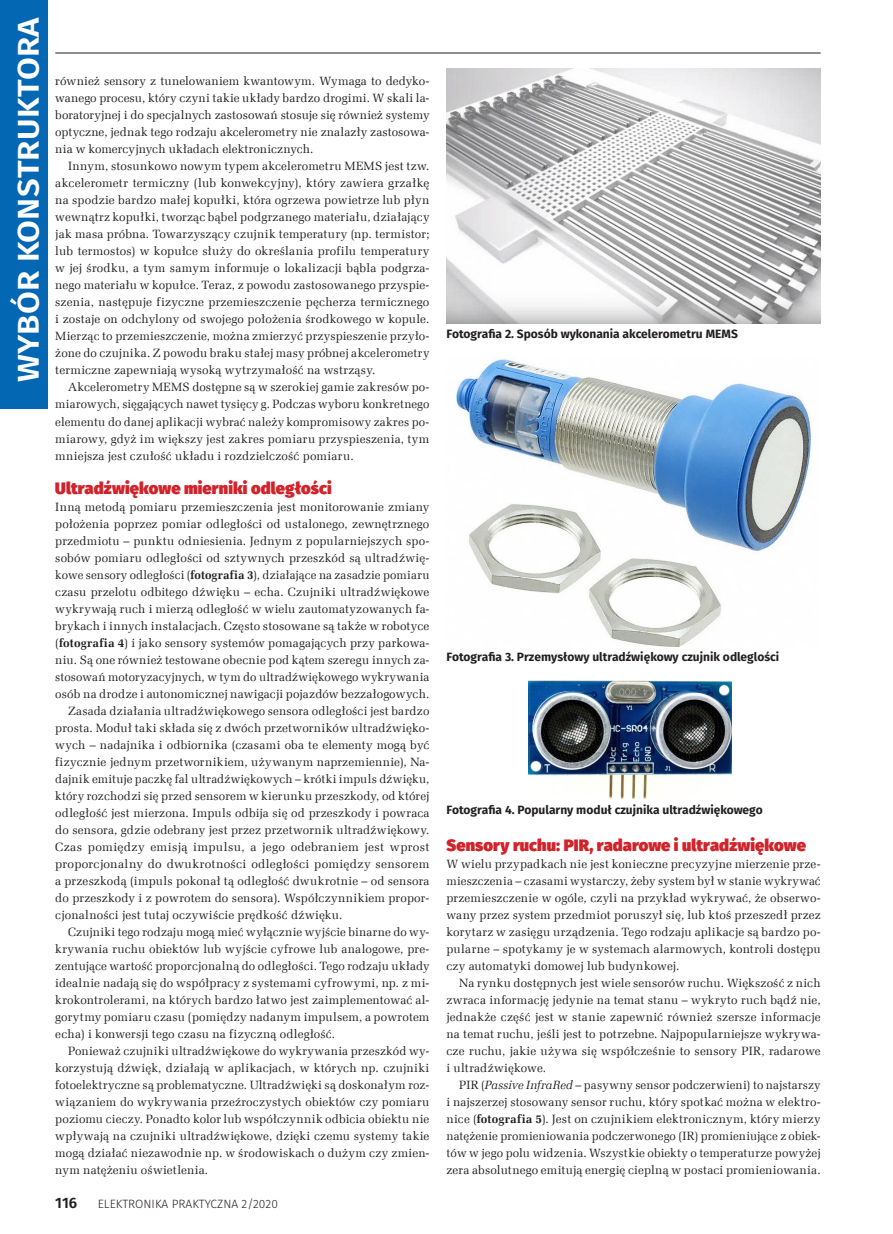
<style>
.page{position:relative;width:893px;height:1234px;background:#fff}
.page>*{position:absolute;margin:0;border:0;box-sizing:border-box;transform-origin:0 0}
.t1{font:600 30px "Fira Sans";letter-spacing:.01em;color:#fff;scale:1.1 1}
._3_Srodtytul{font:900 16.5px "Fira Sans";letter-spacing:.005em;color:#d1232a}
.t2{font:600 15px "Fira Sans";color:#231f20}
._1_Body{font:12px/17px "Zapf Ellipt EU";letter-spacing:.015em;color:#231f20;text-align:justify}
._4_Podpis{font:700 12px "Fira Sans";color:#231f20}
.t3{font:300 12px "Fira Sans";color:#231f20}
.s1{font-weight:700}
.s2{font-style:italic}
</style>
<div class="page">
<hr style="left:55px;top:53px;width:766px;height:1px;background:#231f20">
<div style="left:0;top:0;width:47px;height:408px;background:#0367b3"></div>
<img style="left:447px;top:68px;width:374px;height:255px">
<img style="left:456px;top:359px;width:356px;height:287px">
<img style="left:528px;top:680px;width:203px;height:118px">
<p class="t1" style="left:4px;top:382px;width:334px;rotate:-90deg">WYBÓR KONSTRUKTORA</p>
<p class="_1_Body" style="left:55px;top:73px;width:376px">również sensory z tunelowaniem kwantowym. Wymaga to dedyko&shy;wanego procesu, który czyni takie układy bardzo drogimi. W skali la&shy;boratoryjnej i do specjalnych zastosowań stosuje się również systemy optyczne, jednak tego rodzaju akcelerometry nie znalazły zastosowa&shy;nia w komercyjnych układach elektronicznych.</p>
<p class="_1_Body" style="left:55px;top:158px;width:376px;text-indent:13px">Innym, stosunkowo nowym typem akcelerometru MEMS jest tzw. akcelerometr termiczny (lub konwekcyjny), który zawiera grzałkę na spodzie bardzo małej kopułki, która ogrzewa powietrze lub płyn wewnątrz kopułki, tworząc bąbel podgrzanego materiału, działający jak masa próbna. Towarzyszący czujnik temperatury (np. termistor; lub termostos) w kopułce służy do określania profilu temperatury w jej środku, a tym samym informuje o lokalizacji bąbla podgrza&shy;nego materiału w kopułce. Teraz, z powodu zastosowanego przyspie&shy;szenia, następuje fizyczne przemieszczenie pęcherza termicznego i zostaje on odchylony od swojego położenia środkowego w kopule.<br>Mierząc to przemieszczenie, można zmierzyć przyspieszenie przyło&shy;żone do czujnika. Z powodu braku stałej masy próbnej akcelerometry termiczne zapewniają wysoką wytrzymałość na wstrząsy.</p>
<p class="_1_Body" style="left:55px;top:379px;width:376px;text-indent:13px">Akcelerometry MEMS dostępne są w szerokiej gamie zakresów po&shy;miarowych, sięgających nawet tysięcy g. Podczas wyboru konkretnego elementu do danej aplikacji wybrać należy kompromisowy zakres po&shy;miarowy, gdyż im większy jest zakres pomiaru przyspieszenia, tym mniejsza jest czułość układu i rozdzielczość pomiaru.</p>
<p class="_3_Srodtytul" style="left:55px;top:472px;width:278px">Ultradźwiękowe mierniki odległości</p>
<p class="_1_Body" style="left:55px;top:498px;width:376px">Inną metodą pomiaru przemieszczenia jest monitorowanie zmiany położenia poprzez pomiar odległości od ustalonego, zewnętrznego przedmiotu – punktu odniesienia. Jednym z popularniejszych spo&shy;sobów pomiaru odległości od sztywnych przeszkód są ultradźwię&shy;kowe sensory odległości (<span class="s1">fotografia 3</span>), działające na zasadzie pomiaru czasu przelotu odbitego dźwięku – echa. Czujniki ultradźwiękowe wykrywają ruch i mierzą odległość w wielu zautomatyzowanych fa&shy;brykach i innych instalacjach. Często stosowane są także w robotyce (<span class="s1">fotografia 4</span>) i jako sensory systemów pomagających przy parkowa&shy;niu. Są one również testowane obecnie pod kątem szeregu innych za&shy;stosowań motoryzacyjnych, w tym do ultradźwiękowego wykrywania osób na drodze i autonomicznej nawigacji pojazdów bezzałogowych.</p>
<p class="_1_Body" style="left:55px;top:702px;width:376px;text-indent:13px">Zasada działania ultradźwiękowego sensora odległości jest bardzo prosta. Moduł taki składa się z dwóch przetworników ultradźwięko&shy;wych – nadajnika i odbiornika (czasami oba te elementy mogą być fizycznie jednym przetwornikiem, używanym naprzemiennie), Na&shy;dajnik emituje paczkę fal ultradźwiękowych – krótki impuls dźwięku, który rozchodzi się przed sensorem w kierunku przeszkody, od której odległość jest mierzona. Impuls odbija się od przeszkody i powraca do sensora, gdzie odebrany jest przez przetwornik ultradźwiękowy.<br>Czas pomiędzy emisją impulsu, a jego odebraniem jest wprost proporcjonalny do dwukrotności odległości pomiędzy sensorem a przeszkodą (impuls pokonał tą odległość dwukrotnie – od sensora do przeszkody i z powrotem do sensora). Współczynnikiem propor&shy;cjonalności jest tutaj oczywiście prędkość dźwięku.</p>
<p class="_1_Body" style="left:55px;top:923px;width:376px;text-indent:13px">Czujniki tego rodzaju mogą mieć wyłącznie wyjście binarne do wy&shy;krywania ruchu obiektów lub wyjście cyfrowe lub analogowe, pre&shy;zentujące wartość proporcjonalną do odległości. Tego rodzaju układy idealnie nadają się do współpracy z systemami cyfrowymi, np. z mi&shy;krokontrolerami, na których bardzo łatwo jest zaimplementować al&shy;gorytmy pomiaru czasu (pomiędzy nadanym impulsem, a powrotem echa) i konwersji tego czasu na fizyczną odległość.</p>
<p class="_1_Body" style="left:55px;top:1042px;width:376px;text-indent:13px">Ponieważ czujniki ultradźwiękowe do wykrywania przeszkód wy&shy;korzystują dźwięk, działają w aplikacjach, w których np. czujniki fotoelektryczne są problematyczne. Ultradźwięki są doskonałym roz&shy;wiązaniem do wykrywania przeźroczystych obiektów czy pomiaru poziomu cieczy. Ponadto kolor lub współczynnik odbicia obiektu nie wpływają na czujniki ultradźwiękowe, dzięki czemu systemy takie mogą działać niezawodnie np. w środowiskach o dużym czy zmien&shy;nym natężeniu oświetlenia.</p>
<p class="t2" style="left:55px;top:1190px;width:24px">116</p>
<p class="t3" style="left:98px;top:1195px;width:182px">ELEKTRONIKA PRAKTYCZNA 2/2020</p>
<p class="_4_Podpis" style="left:446px;top:323px;width:293px">Fotografia 2. Sposób wykonania akcelerometru MEMS</p>
<p class="_4_Podpis" style="left:446px;top:646px;width:334px">Fotografia 3. Przemysłowy ultradźwiękowy czujnik odleglości</p>
<p class="_4_Podpis" style="left:446px;top:799px;width:318px">Fotografia 4. Popularny moduł czujnika ultradźwiękowego</p>
<p class="_3_Srodtytul" style="left:446px;top:829px;width:361px">Sensory ruchu: PIR, radarowe i ultradźwiękowe</p>
<p class="_1_Body" style="left:446px;top:855px;width:376px">W wielu przypadkach nie jest konieczne precyzyjne mierzenie prze&shy;mieszczenia – czasami wystarczy, żeby system był w stanie wykrywać przemieszczenie w ogóle, czyli na przykład wykrywać, że obserwo&shy;wany przez system przedmiot poruszył się, lub ktoś przeszedł przez korytarz w zasięgu urządzenia. Tego rodzaju aplikacje są bardzo po&shy;pularne – spotykamy je w systemach alarmowych, kontroli dostępu czy automatyki domowej lub budynkowej.</p>
<p class="_1_Body" style="left:446px;top:974px;width:376px;text-indent:13px">Na rynku dostępnych jest wiele sensorów ruchu. Większość z nich zwraca informację jedynie na temat stanu – wykryto ruch bądź nie, jednakże część jest w stanie zapewnić również szersze informacje na temat ruchu, jeśli jest to potrzebne. Najpopularniejsze wykrywa&shy;cze ruchu, jakie używa się współcześnie to sensory PIR, radarowe i ultradźwiękowe.</p>
<p class="_1_Body" style="left:446px;top:1076px;width:376px;text-indent:13px">PIR (<span class="s2">Passive InfraRed</span> – pasywny sensor podczerwieni) to najstarszy i najszerzej stosowany sensor ruchu, który spotkać można w elektro&shy;nice (<span class="s1">fotografia 5</span>). Jest on czujnikiem elektronicznym, który mierzy natężenie promieniowania podczerwonego (IR) promieniujące z obiek&shy;tów w jego polu widzenia. Wszystkie obiekty o temperaturze powyżej zera absolutnego emitują energię cieplną w postaci promieniowania.</p>
</div>
